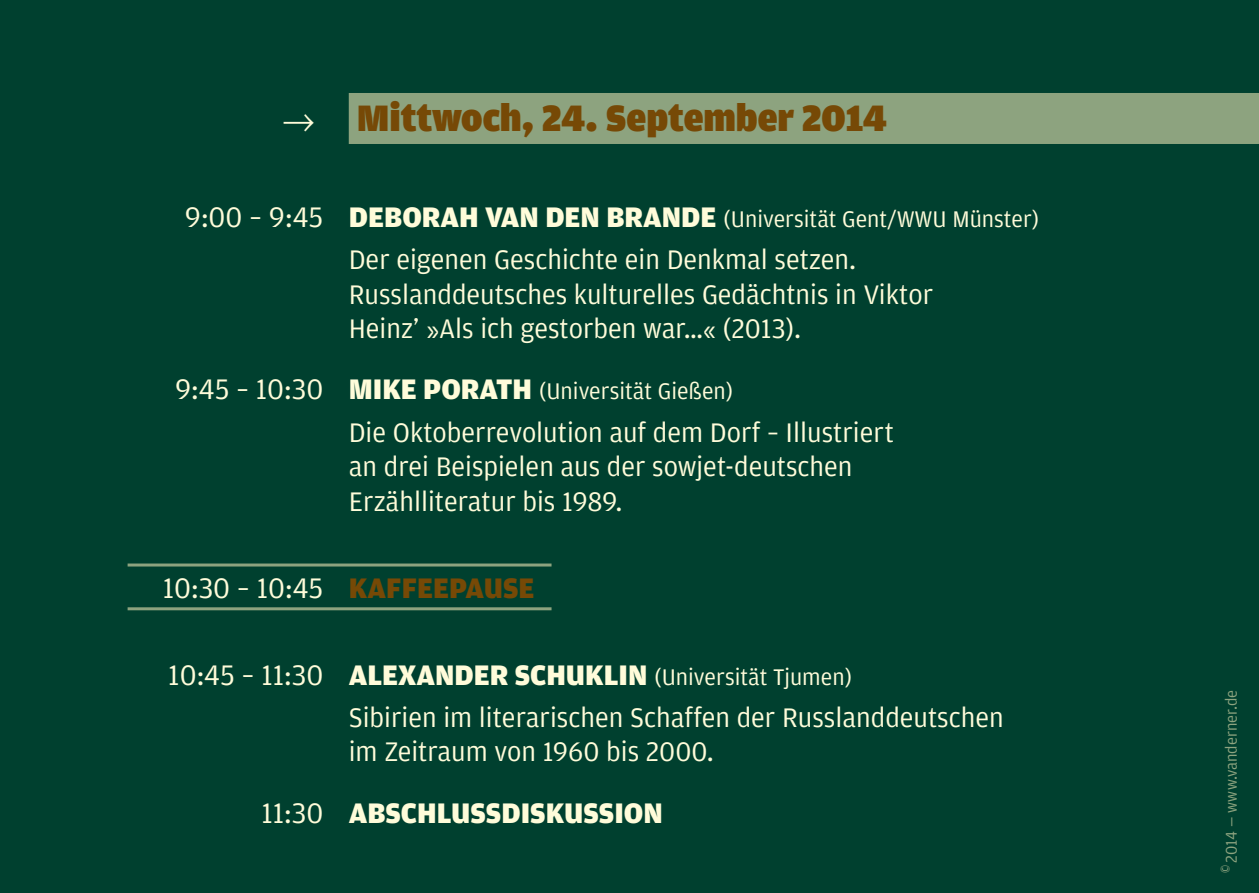
<style>
.page{position:relative;width:1259px;height:893px;background:#00402f}
.page>*{position:absolute;margin:0;border:0;box-sizing:border-box;transform-origin:0 0}
.t1{font:900 39px "Amplitude";color:#764906}
.t2{font:900 30px "Amplitude";color:#fffcda}
.t3{font:30px "Amplitude";color:#fffcda}
.t4{font:28.5px/34.2px "Amplitude";color:#fffcda}
.t5{font:24px "Amplitude";color:#fffcda}
.t6{font:16.5px "Amplitude";color:#8da37f}
.t7{font:13.2px "Amplitude";color:#8da37f}
.s1{color:#fffcda}
.s2{font-size:30px}
.s3{font-weight:900;font-size:30px}
.s4{font-weight:900;color:#764906}
.s5{font-weight:400}
</style>
<div class="page">
<div style="left:349px;top:93px;width:910px;height:51px;background:#8da37f"></div>
<hr style="left:128px;top:607px;width:423px;height:3px;background:#8da37f">
<hr style="left:128px;top:563px;width:423px;height:3px;background:#8da37f">
<h1 class="t1" style="left:282px;top:96px;width:606px"><span class="s1">→</span> Mittwoch, 24. September 2014</h1>
<p class="t5" style="left:185px;top:205px;width:855px"><span class="s2">9:00 – 9:45</span> <span class="s3">DEBORAH VAN DEN BRANDE</span> (Universität Gent/WWU Münster)</p>
<p class="t4" style="left:349px;top:243px;width:586px">Der eigenen Geschichte ein Denkmal setzen.<br>Russlanddeutsches kulturelles Gedächtnis in Viktor<br>Heinz’ »Als ich gestorben war…« (2013).</p>
<p class="t5" style="left:175px;top:378px;width:559px"><span class="s2">9:45 – 10:30</span> <span class="s3">MIKE PORATH</span> (Universität Gießen)</p>
<p class="t4" style="left:349px;top:416px;width:546px">Die Oktoberrevolution auf dem Dorf – Illustriert an drei Beispielen aus der sowjet-deutschen<br>Erzählliteratur bis 1989.</p>
<p class="t3" style="left:163px;top:571px;width:373px">10:30 – 10:45 <span class="s4">KAFFEEPAUSE</span></p>
<p class="t5" style="left:168px;top:663px;width:685px"><span class="s2">10:45 – 11:30</span> <span class="s3">ALEXANDER SCHUKLIN</span> (Universität Tjumen)</p>
<p class="t4" style="left:349px;top:701px;width:656px">Sibirien im literarischen Schaffen der Russlanddeutschen im Zeitraum von 1960 bis 2000.</p>
<p class="t2" style="left:261px;top:796px;width:403px"><span class="s5">11:30</span> ABSCHLUSSDISKUSSION</p>
<p class="t6" style="left:1222px;top:863px;width:175px;rotate:-90deg">2014 — www.vanderner.de</p>
<p class="t7" style="left:1217px;top:873px;width:10px;rotate:-90deg">©</p>
</div>
